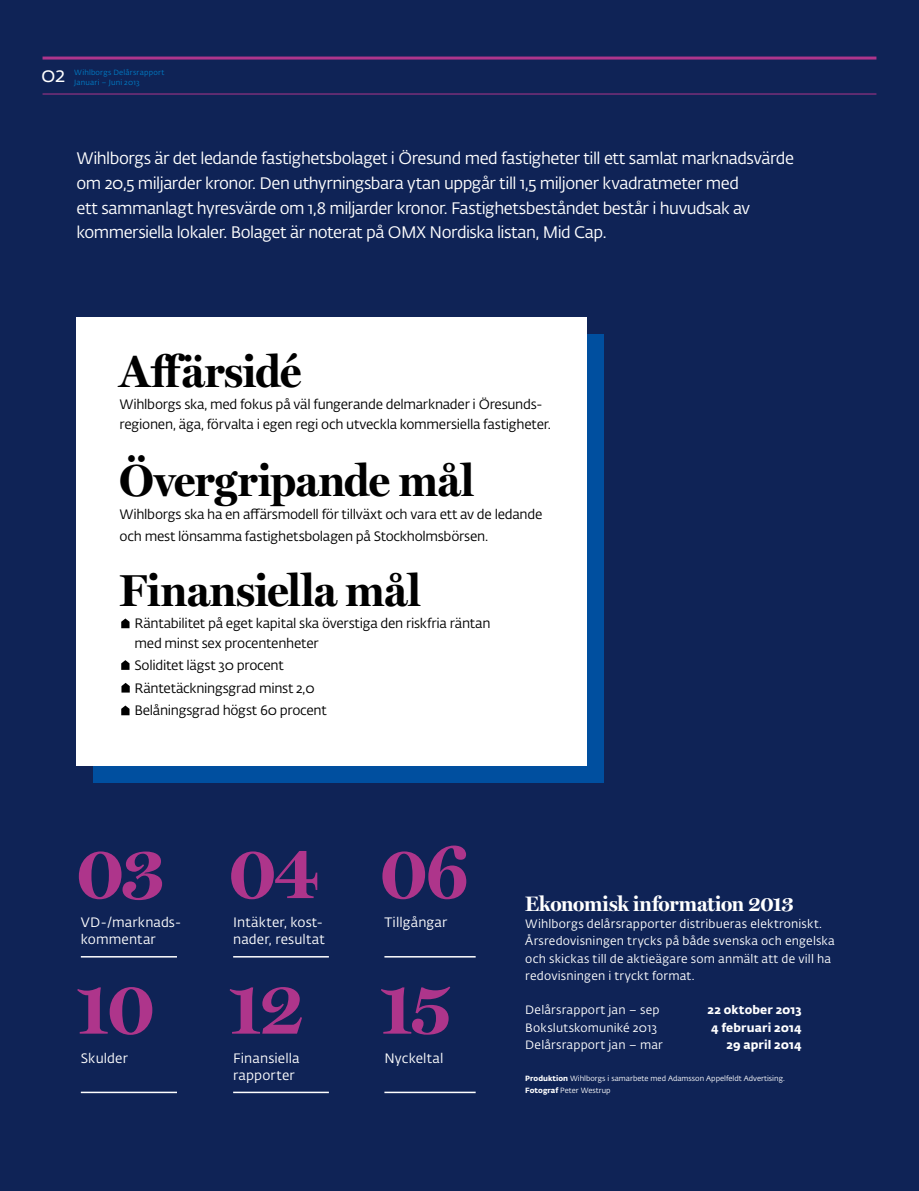
<style>
.page{position:relative;width:919px;height:1191px;background:#fff}
.page>*{position:absolute;margin:0;border:0;box-sizing:border-box;transform-origin:0 0}
.t1{font:700 75px/135.4px "Miller Display";letter-spacing:-.02em;color:#ae358b}
.t2{font:700 45px "Miller Display";letter-spacing:-.005em;color:#000}
.t3{font:700 21px "Miller Display";letter-spacing:-.01em;color:#fff}
.t4{font:21px "Fedra Sans Alt Std";color:#fff}
.t5{font:16.5px/24.8px "Fedra Sans Alt Std";letter-spacing:-.03em;color:#fff}
.t6{font:13.5px/22.5px "Fedra Sans Alt Std";letter-spacing:-.02em;color:#000}
.t7{font:13.5px/16.5px "Fedra Sans Alt Std";letter-spacing:.01em;color:#fff}
.t8{font:12px/17.2px "Fedra Sans Alt Std";letter-spacing:.015em;color:#fff}
.t9{font:700 12px "Fedra Sans Alt Std";letter-spacing:.015em;color:#fff}
.t10{font:7.5px/12px "Fedra Sans Alt Std";color:#fff}
.t11{font:7.5px "Fedra Sans Alt Std";letter-spacing:.025em;color:#007bc4}
.s1{font-weight:700}
</style>
<div class="page">
<div style="left:0;top:0;width:918px;height:1191px;background:#0f2356"></div>
<div style="left:94px;top:335px;width:510px;height:448px;background:#004f9f"></div>
<div style="left:77px;top:318px;width:510px;height:447px;background:#fff"></div>
<svg style="left:121px;top:618px;width:8px;height:10px"></svg>
<svg style="left:121px;top:660px;width:8px;height:10px"></svg>
<svg style="left:121px;top:683px;width:9px;height:9px"></svg>
<svg style="left:121px;top:705px;width:8px;height:10px"></svg>
<hr style="left:43px;top:57px;width:833px;height:3px;background:#ae358b">
<hr style="left:43px;top:94px;width:833px;height:1px;background:#ae358b">
<hr style="left:81px;top:956px;width:96px;height:1px;background:#fff">
<hr style="left:233px;top:956px;width:96px;height:1px;background:#fff">
<hr style="left:384px;top:956px;width:91px;height:1px;background:#fff">
<hr style="left:81px;top:1091px;width:96px;height:2px;background:#fff">
<hr style="left:233px;top:1091px;width:96px;height:2px;background:#fff">
<hr style="left:384px;top:1091px;width:91px;height:2px;background:#fff">
<h3 class="t4" style="left:41px;top:62px;width:26px">02</h3>
<p class="t11" style="left:74px;top:68px;width:92px">Wihlborgs Delårsrapport</p>
<p class="t11" style="left:74px;top:78px;width:67px">Januari – Juni 2013</p>
<p class="t5" style="left:77px;top:146px;width:719px">Wihlborgs är det ledande fastighetsbolaget i Öresund med fastigheter till ett samlat marknadsvärde om 20,5 miljarder kronor. Den uthyrningsbara ytan uppgår till 1,5 miljoner kvadratmeter med<br>ett sammanlagt hyresvärde om 1,8 miljarder kronor. Fastighetsbeståndet består i huvudsak av kommersiella lokaler. Bolaget är noterat på OMX Nordiska listan, Mid Cap.</p>
<h2 class="t2" style="left:120px;top:345px;width:183px">Affärsidé</h2>
<p class="t6" style="left:120px;top:395px;width:433px;line-height:19.5px">Wihlborgs ska, med fokus på väl fungerande delmarknader i Öresunds&shy;regionen, äga, förvalta i egen regi och utveckla kommersiella fastigheter.</p>
<h2 class="t2" style="left:120px;top:455px;width:356px">Övergripande mål</h2>
<p class="t6" style="left:120px;top:503px;width:424px">Wihlborgs ska ha en affärsmodell för tillväxt och vara ett av de ledande och mest lönsamma fastighetsbolagen på Stockholmsbörsen.</p>
<h2 class="t2" style="left:120px;top:564px;width:302px">Finansiella mål</h2>
<p class="t6" style="left:134px;top:614px;width:357px;line-height:19.5px">Räntabilitet på eget kapital ska överstiga den riskfria räntan med minst sex procentenheter</p>
<p class="t6" style="left:134px;top:654px;width:194px">Soliditet lägst 30 procent<br>Räntetäckningsgrad minst 2,0<br>Belåningsgrad högst 60 procent</p>
<h1 class="t1" style="left:77px;top:806px;width:244px;text-align:right">04<br>10 12</h1>
<h1 class="t1" style="left:77px;top:806px;width:89px">03</h1>
<p class="t7" style="left:81px;top:914px;width:102px">VD-/marknads&shy;kommentar</p>
<p class="t7" style="left:233px;top:914px;width:93px">Intäkter, kost&shy;nader, resultat</p>
<h1 class="t1" style="left:380px;top:806px;width:90px">06<br>15</h1>
<p class="t7" style="left:384px;top:914px;width:64px">Tillgångar</p>
<p class="t7" style="left:81px;top:1050px;width:49px">Skulder</p>
<p class="t7" style="left:233px;top:1050px;width:68px">Finansiella rapporter</p>
<p class="t7" style="left:384px;top:1050px;width:60px">Nyckeltal</p>
<h3 class="t3" style="left:525px;top:891px;width:269px">Ekonomisk information 2013</h3>
<p class="t8" style="left:525px;top:915px;width:311px">Wihlborgs delårsrapporter distribueras elektroniskt.<br>Årsredovisningen trycks på både svenska och engelska och skickas till de aktieägare som anmält att de vill ha redovisningen i tryckt format.</p>
<p class="t8" style="left:525px;top:1001px;width:136px">Delårsrapport jan – sep</p>
<p class="t9" style="left:707px;top:1002px;width:95px">22 oktober 2013</p>
<p class="t8" style="left:525px;top:1019px;width:133px">Bokslutskomuniké 2013</p>
<p class="t9" style="left:711px;top:1019px;width:92px">4 februari 2014</p>
<p class="t8" style="left:525px;top:1036px;width:139px">Delårsrapport jan – mar</p>
<p class="t9" style="left:726px;top:1037px;width:76px">29 april 2014</p>
<p class="t10" style="left:525px;top:1072px;width:261px"><span class="s1">Produktion</span> Wihlborgs i samarbete med Adamsson Appelfeldt Advertising.<br><span class="s1">Fotograf</span> Peter Westrup</p>
</div>
